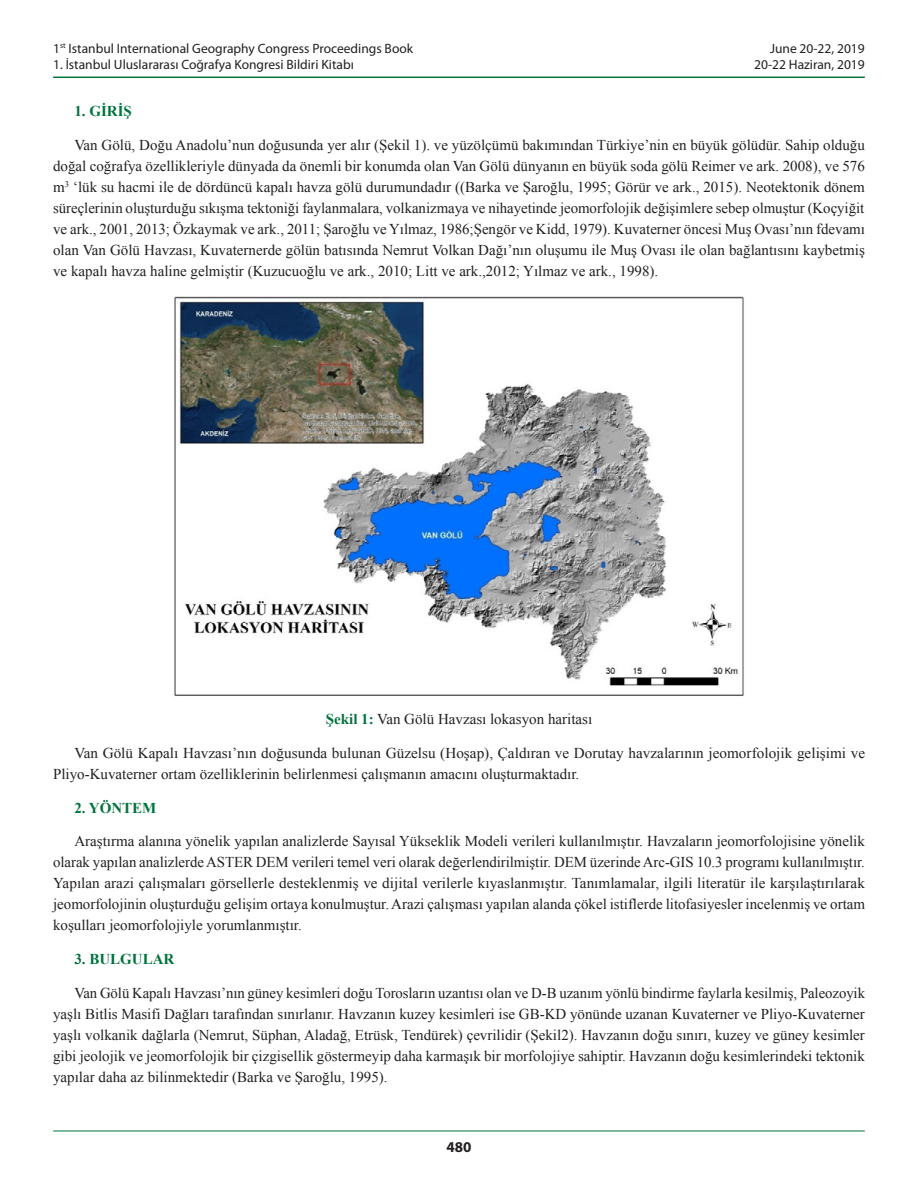
<style>
.page{position:relative;width:918px;height:1188px;background:#fff}
.page>*{position:absolute;margin:0;border:0;box-sizing:border-box;transform-origin:0 0}
.t1{font:15px/21px "Times New Roman";color:#231f20;text-align:justify}
.t2{font:700 15px "Times New Roman";color:#00733d}
.t3{font:700 15px "Myriad Pro";color:#231f20}
.t4{font:13.5px/16.2px "Myriad Pro";color:#231f20;text-align:right}
.s1{font-weight:700;color:#00733d}
</style>
<div class="page">
<hr style="left:53px;top:77px;width:812px;height:1px;background:#00733d">
<hr style="left:53px;top:1131px;width:812px;height:1px;background:#00733d">
<img style="left:174px;top:296px;width:570px;height:400px">
<p class="t4" style="left:53px;top:40px;width:362px">1<sup>st</sup> Istanbul International Geography Congress Proceedings Book</p>
<p class="t4" style="left:53px;top:56px;width:302px">1. İstanbul Uluslararası Coğrafya Kongresi Bildiri Kitabı</p>
<p class="t4" style="left:754px;top:40px;width:112px">June 20-22, 2019<br>20-22 Haziran, 2019</p>
<p class="t2" style="left:74px;top:101px;width:59px">1. GİRİŞ</p>
<p class="t1" style="left:53px;top:134px;width:813px;text-indent:21px">Van Gölü, Doğu Anadolu’nun doğusunda yer alır (Şekil 1). ve yüzölçümü bakımından Türkiye’nin en büyük gölüdür. Sahip olduğu doğal coğrafya özellikleriyle dünyada da önemli bir konumda olan Van Gölü dünyanın en büyük soda gölü Reimer ve ark. 2008), ve 576 m<sup>3</sup> ‘lük su hacmi ile de dördüncü kapalı havza gölü durumundadır ((Barka ve Şaroğlu, 1995; Görür ve ark., 2015). Neotektonik dönem süreçlerinin oluşturduğu sıkışma tektoniği faylanmalara, volkanizmaya ve nihayetinde jeomorfolojik değişimlere sebep olmuştur (Koçyiğit ve ark., 2001, 2013; Özkaymak ve ark., 2011; Şaroğlu ve Yılmaz, 1986;Şengör ve Kidd, 1979). Kuvaterner öncesi Muş Ovası’nın fdevamı olan Van Gölü Havzası, Kuvaternerde gölün batısında Nemrut Volkan Dağı’nın oluşumu ile Muş Ovası ile olan bağlantısını kaybetmiş ve kapalı havza haline gelmiştir (Kuzucuoğlu ve ark., 2010; Litt ve ark.,2012; Yılmaz ve ark., 1998).</p>
<p class="t1" style="left:326px;top:708px;width:268px"><span class="s1">Şekil 1:</span> Van Gölü Havzası lokasyon haritası</p>
<p class="t1" style="left:53px;top:742px;width:813px;text-indent:21px">Van Gölü Kapalı Havzası’nın doğusunda bulunan Güzelsu (Hoşap), Çaldıran ve Dorutay havzalarının jeomorfolojik gelişimi ve<br>Pliyo-Kuvaterner ortam özelliklerinin belirlenmesi çalışmanın amacını oluşturmaktadır.</p>
<p class="t2" style="left:74px;top:797px;width:83px">2. YÖNTEM</p>
<p class="t1" style="left:53px;top:831px;width:813px;text-indent:21px">Araştırma alanına yönelik yapılan analizlerde Sayısal Yükseklik Modeli verileri kullanılmıştır. Havzaların jeomorfolojisine yönelik olarak yapılan analizlerde ASTER DEM verileri temel veri olarak değerlendirilmiştir. DEM üzerinde Arc-GIS 10.3 programı kullanılmıştır.<br>Yapılan arazi çalışmaları görsellerle desteklenmiş ve dijital verilerle kıyaslanmıştır. Tanımlamalar, ilgili literatür ile karşılaştırılarak jeomorfolojinin oluşturduğu gelişim ortaya konulmuştur. Arazi çalışması yapılan alanda çökel istiflerde litofasiyesler incelenmiş ve ortam koşulları jeomorfolojiyle yorumlanmıştır.</p>
<p class="t2" style="left:74px;top:949px;width:102px">3. BULGULAR</p>
<p class="t1" style="left:53px;top:982px;width:813px;text-indent:21px">Van Gölü Kapalı Havzası’nın güney kesimleri doğu Torosların uzantısı olan ve D-B uzanım yönlü bindirme faylarla kesilmiş, Paleozoyik yaşlı Bitlis Masifi Dağları tarafından sınırlanır. Havzanın kuzey kesimleri ise GB-KD yönünde uzanan Kuvaterner ve Pliyo-Kuvaterner yaşlı volkanik dağlarla (Nemrut, Süphan, Aladağ, Etrüsk, Tendürek) çevrilidir (Şekil2). Havzanın doğu sınırı, kuzey ve güney kesimler gibi jeolojik ve jeomorfolojik bir çizgisellik göstermeyip daha karmaşık bir morfolojiye sahiptir. Havzanın doğu kesimlerindeki tektonik yapılar daha az bilinmektedir (Barka ve Şaroğlu, 1995).</p>
<p class="t3" style="left:447px;top:1139px;width:26px">480</p>
</div>
